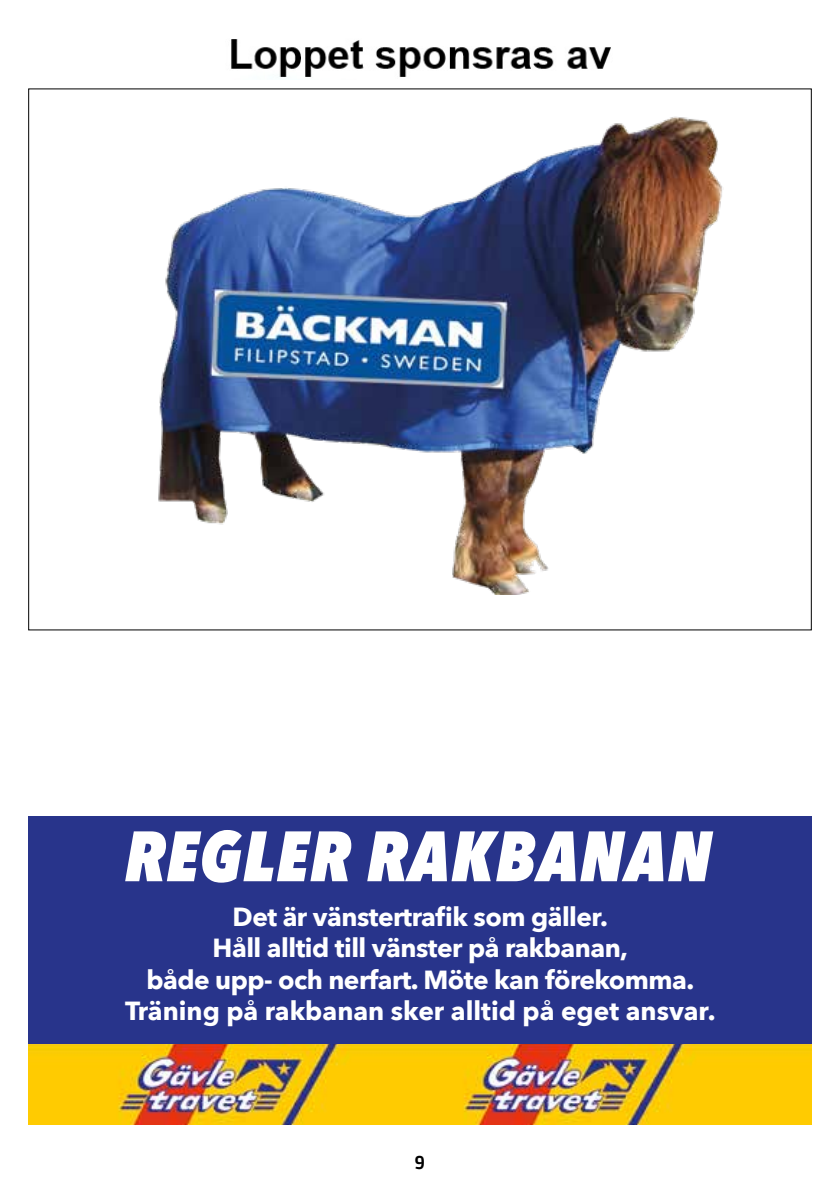
<style>
.page{position:relative;width:840px;height:1191px;background:#fff}
.page>*{position:absolute;margin:0;border:0;box-sizing:border-box;transform-origin:0 0}
.t1{font:italic 800 70.4px "Avenir Next Condensed";letter-spacing:.015em;color:#fff}
.t2{font:700 26.2px/31.4px "Avenir Next";letter-spacing:-.02em;color:#fff;text-align:center}
.t3{font:700 18px "ATG Text";color:#000}
</style>
<div class="page">
<img style="left:158px;top:116px;width:565px;height:478px">
<img style="left:231px;top:39px;width:380px;height:38px">
<div style="left:28px;top:816px;width:783px;height:233px;background:#28348b"></div>
<img style="left:28px;top:1044px;width:783px;height:80px">
<h1 class="t1" style="left:124px;top:812px;width:588px">REGLER RAKBANAN</h1>
<p class="t2" style="left:125px;top:900px;width:591px">Det är vänstertrafik som gäller.<br>Håll alltid till vänster på rakbanan,<br>både upp- och nerfart. Möte kan förekomma.<br>Träning på rakbanan sker alltid på eget ansvar.</p>
<p class="t3" style="left:414px;top:1151px;width:12px">9</p>
</div>
